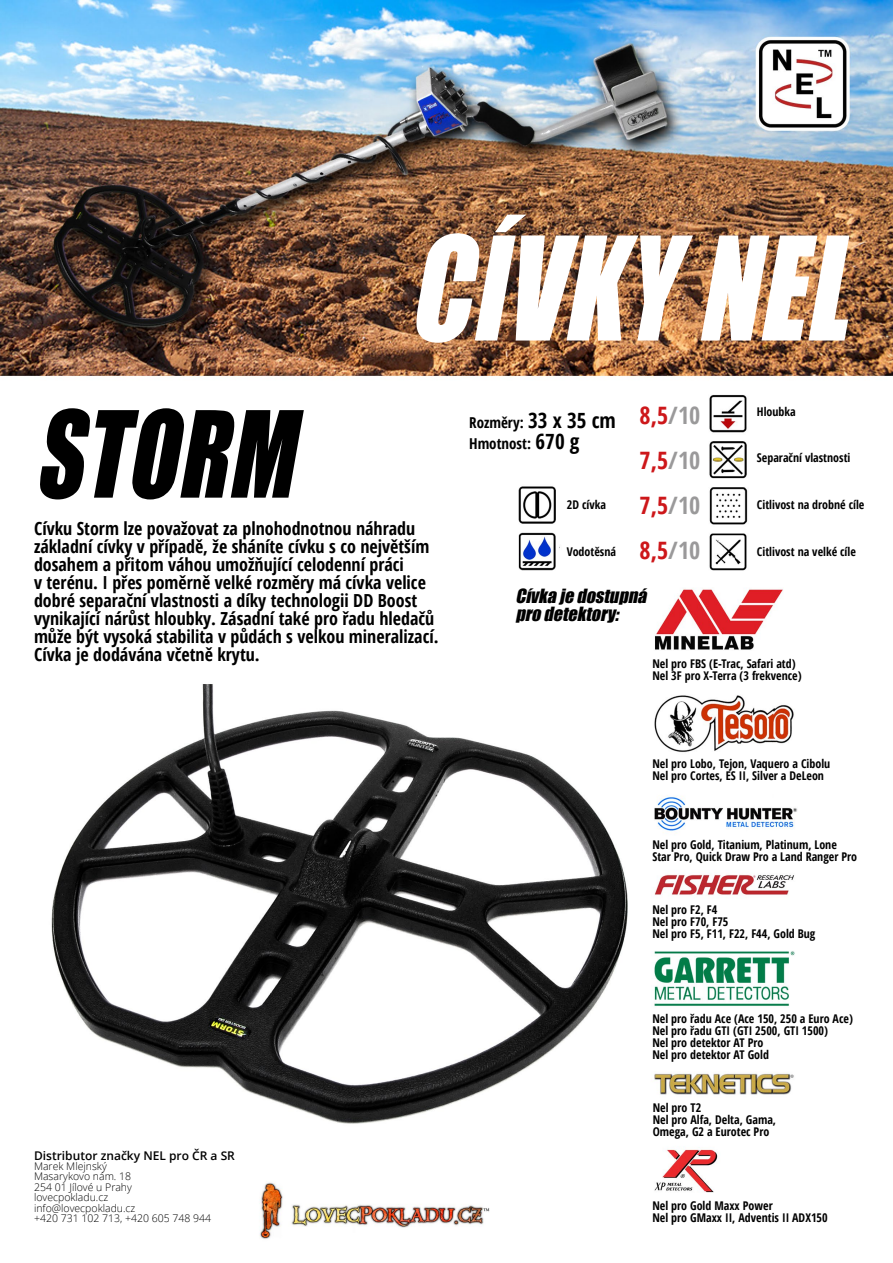
<style>
.page{position:relative;width:893px;height:1263px;background:#fff}
.page>*{position:absolute;margin:0;border:0;box-sizing:border-box;transform-origin:0 0}
.t1{font:italic 132.9px "Impact";color:#fff;scale:.82 1}
.t2{font:italic 110.7px "Impact";color:#000;scale:.82 1}
.t3{font:700 condensed 24px/45px "Open Sans";color:#cd171a;text-align:justify}
.t4{font:700 condensed 18px/18px "Open Sans";color:#000}
.t5{font:italic 18px/18px "Impact";color:#000}
.t6{font:700 condensed 15px/21px "Open Sans";color:#000}
.t7{font:700 condensed 12px/12px "Open Sans";color:#000}
.t8{font:600 12px "Open Sans";color:#000}
.t9{font:300 10.5px/10.5px "Open Sans";color:#000}
.s1{color:#9a999a}
.s2{font-size:21px}
</style>
<div class="page">
<img style="left:0;top:0;width:893px;height:1239px">
<h1 class="t1" style="left:408px;top:185px;width:577px">CÍVKYNEL</h1>
<h2 class="t2" style="left:34px;top:368px;width:352px">STORM</h2>
<p class="t4" style="left:34px;top:519px;width:406px">Cívku Storm lze považovat za plnohodnotnou náhradu základní cívky v případě, že sháníte cívku s co největším dosahem a přitom váhou umožňující celodenní práci<br>v terénu. I přes poměrně velké rozměry má cívka velice dobré separační vlastnosti a díky technologii DD Boost vynikající nárůst hloubky. Zásadní také pro řadu hledačů může být vysoká stabilita v půdách s velkou mineralizací.<br>Cívka je dodávána včetně krytu.</p>
<p class="t8" style="left:34px;top:1147px;width:202px">Distributor značky NEL pro ČR a SR</p>
<p class="t9" style="left:34px;top:1160px;width:179px">Marek Mlejnský<br>Masarykovo nám. 18<br>254 01 Jílové u Prahy<br>lovecpokladu.cz info@lovecpokladu.cz<br>+420 731 102 713, +420 605 748 944</p>
<p class="t7" style="left:757px;top:405px;width:40px">Hloubka</p>
<p class="t7" style="left:757px;top:452px;width:95px">Separační vlastnosti</p>
<p class="t7" style="left:757px;top:498px;width:109px">Citlivost na drobné cíle</p>
<p class="t7" style="left:757px;top:545px;width:101px">Citlivost na velké cíle</p>
<h3 class="t3" style="left:640px;top:393px;width:62px">8,5<span class="s1">/10<br></span>7,5<span class="s1">/10<br></span>7,5<span class="s1">/10<br></span>8,5<span class="s1">/10</span></h3>
<h3 class="t5" style="left:515px;top:587px;width:138px">Cívkajedostupná prodetektory:</h3>
<p class="t7" style="left:652px;top:658px;width:151px">Nel pro FBS (E-Trac, Safari atd)<br>Nel 3F pro X-Terra (3 frekvence)</p>
<p class="t6" style="left:469px;top:412px;width:148px">Rozměry: <span class="s2">33 x 35 cm<br></span>Hmotnost: <span class="s2">670 g</span></p>
<p class="t7" style="left:567px;top:498px;width:41px">2D cívka</p>
<p class="t7" style="left:567px;top:545px;width:51px">Vodotěsná</p>
<p class="t7" style="left:652px;top:758px;width:179px">Nel pro Lobo, Tejon, Vaquero a Cibolu<br>Nel pro Cortes, ES II, Silver a DeLeon</p>
<p class="t7" style="left:652px;top:838px;width:206px">Nel pro Gold, Titanium, Platinum, Lone<br>Star Pro, Quick Draw Pro a Land Ranger Pro</p>
<p class="t7" style="left:652px;top:903px;width:164px">Nel pro F2, F4<br>Nel pro F70, F75<br>Nel pro F5, F11, F22, F44, Gold Bug</p>
<p class="t7" style="left:652px;top:1013px;width:202px">Nel pro řadu Ace (Ace 150, 250 a Euro Ace)<br>Nel pro řadu GTI (GTI 2500, GTI 1500)<br>Nel pro detektor AT Pro<br>Nel pro detektor AT Gold</p>
<p class="t7" style="left:653px;top:1101px;width:125px">Nel pro T2<br>Nel pro Alfa, Delta, Gama,<br>Omega, G2 a Eurotec Pro</p>
<p class="t7" style="left:652px;top:1199px;width:177px">Nel pro Gold Maxx Power<br>Nel pro GMaxx II, Adventis II ADX150</p>
</div>
